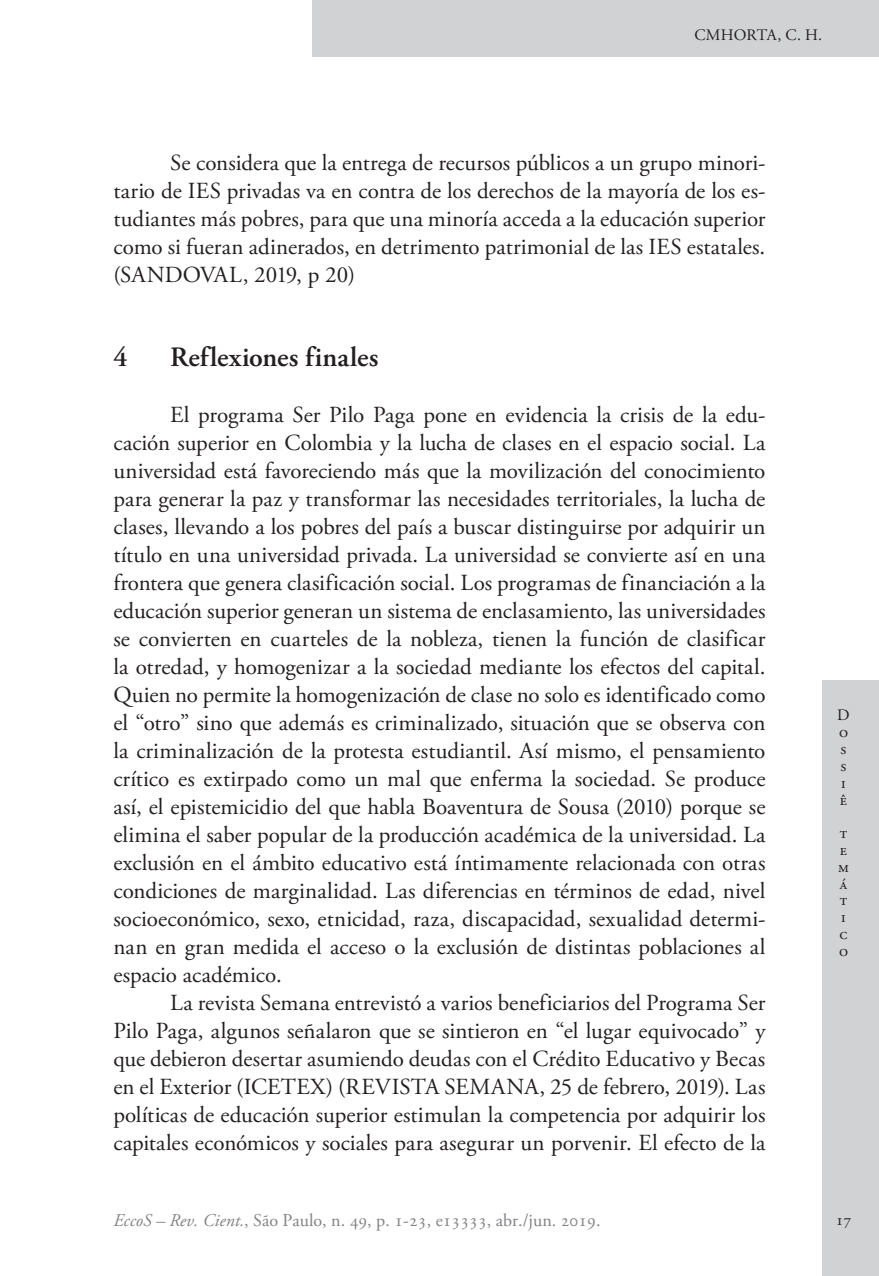
<style>
.page{position:relative;width:879px;height:1276px;background:#fff}
.page>*{position:absolute;margin:0;border:0;box-sizing:border-box;transform-origin:0 0}
.Ec_SubTitulo{font:600 28px "Adobe Garamond Pro";letter-spacing:.03em;color:#231f20}
.Ec_Normal{font:23px/28px "Adobe Garamond Pro";color:#231f20;text-align:justify}
.t1{font:18px "Adobe Garamond Pro";color:#808285}
.t2{font:16px/16.8px "Adobe Garamond Pro";letter-spacing:-.005em;color:#231f20}
.s1{font-style:italic}
</style>
<div class="page">
<div style="left:312px;top:0;width:567px;height:57px;background:#d1d2d4"></div>
<div style="left:822px;top:680px;width:57px;height:596px;background:#d1d2d4"></div>
<p class="t2" style="left:694px;top:27px;width:129px">CMHORTA, C. H.</p>
<p class="Ec_Normal" style="left:113px;top:150px;width:653px;text-indent:57px">Se considera que la entrega de recursos públicos a un grupo minori&shy;tario de IES privadas va en contra de los derechos de la mayoría de los es&shy;tudiantes más pobres, para que una minoría acceda a la educación superior como si fueran adinerados, en detrimento patrimonial de las IES estatales. (SANDOVAL, 2019, p 20)</p>
<p class="Ec_SubTitulo" style="left:113px;top:341px;width:16px">4</p>
<p class="Ec_SubTitulo" style="left:170px;top:341px;width:210px">Reflexiones finales</p>
<p class="Ec_Normal" style="left:113px;top:402px;width:654px;text-indent:57px">El programa Ser Pilo Paga pone en evidencia la crisis de la edu&shy;cación superior en Colombia y la lucha de clases en el espacio social. La universidad está favoreciendo más que la movilización del conocimiento para generar la paz y transformar las necesidades territoriales, la lucha de clases, llevando a los pobres del país a buscar distinguirse por adquirir un título en una universidad privada. La universidad se convierte así en una frontera que genera clasificación social. Los programas de financiación a la educación superior generan un sistema de enclasamiento, las universidades se convierten en cuarteles de la nobleza, tienen la función de clasificar la otredad, y homogenizar a la sociedad mediante los efectos del capital.<br>Quien no permite la homogenización de clase no solo es identificado como el “otro” sino que además es criminalizado, situación que se observa con la criminalización de la protesta estudiantil. Así mismo, el pensamiento crítico es extirpado como un mal que enferma la sociedad. Se produce así, el epistemicidio del que habla Boaventura de Sousa (2010) porque se elimina el saber popular de la producción académica de la universidad. La exclusión en el ámbito educativo está íntimamente relacionada con otras condiciones de marginalidad. Las diferencias en términos de edad, nivel socioeconómico, sexo, etnicidad, raza, discapacidad, sexualidad determi&shy;nan en gran medida el acceso o la exclusión de distintas poblaciones al espacio académico.</p>
<p class="Ec_Normal" style="left:113px;top:990px;width:654px;text-indent:57px">La revista Semana entrevistó a varios beneficiarios del Programa Ser Pilo Paga, algunos señalaron que se sintieron en “el lugar equivocado” y que debieron desertar asumiendo deudas con el Crédito Educativo y Becas en el Exterior (ICETEX) (REVISTA SEMANA, 25 de febrero, 2019). Las políticas de educación superior estimulan la competencia por adquirir los capitales económicos y sociales para asegurar un porvenir. El efecto de la</p>
<p class="t2" style="left:837px;top:707px;width:14px">D o s s i ê</p>
<p class="t2" style="left:838px;top:825px;width:12px">t e m á t i c o</p>
<p class="t1" style="left:113px;top:1209px;width:489px"><span class="s1">EccoS – Rev. Cient.</span>, São Paulo, n. 49, p. 1-23, e13333, abr./jun. 2019.</p>
<p class="t2" style="left:836px;top:1212px;width:17px">17</p>
</div>
